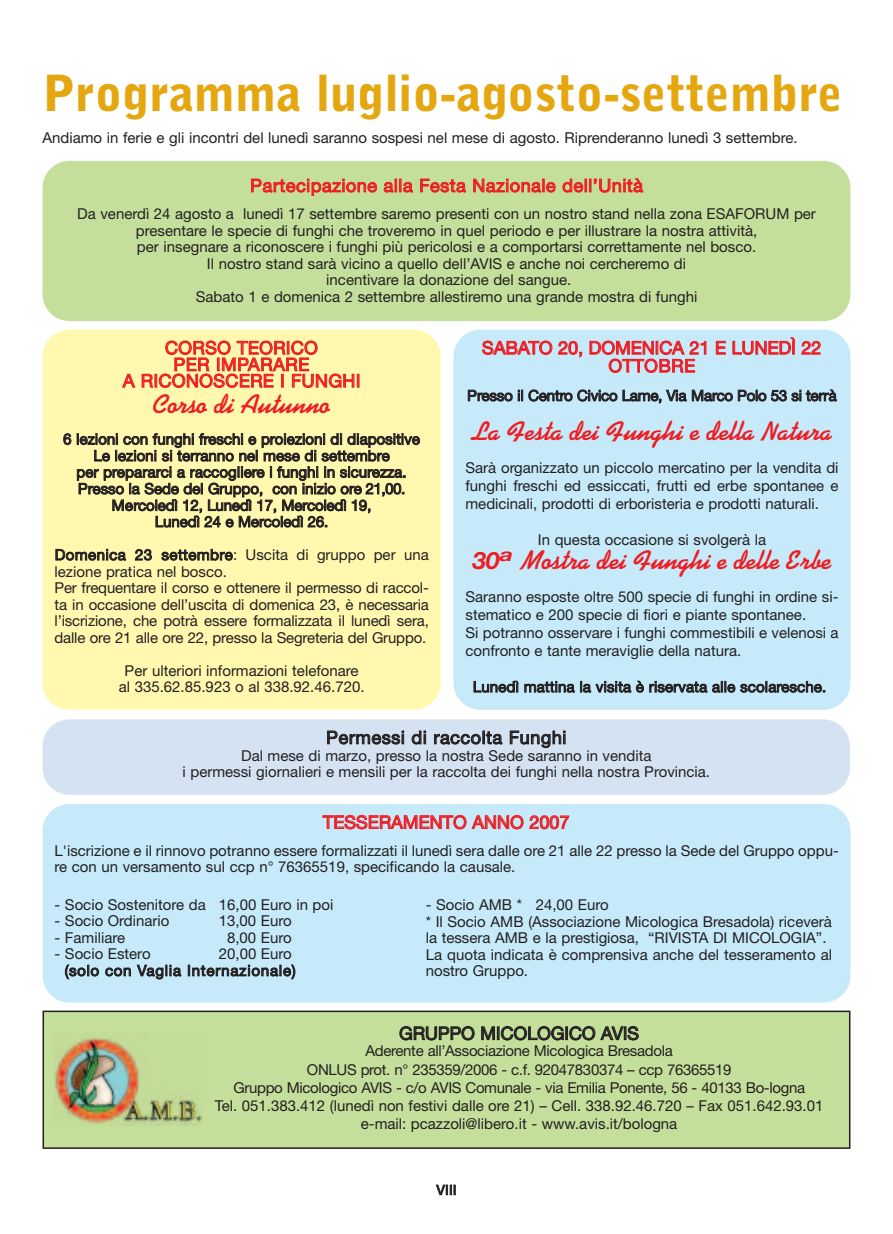
<style>
.page{position:relative;width:893px;height:1234px;background:#fff}
.page>*{position:absolute;margin:0;border:0;box-sizing:border-box;transform-origin:0 0}
.t1{font:900 49.5px "Bell Gothic";color:#e5a710}
.t2{font:700 27px "Kaufmann";color:#ee1d23}
.t3{font:18px/16.5px "Helvetica Neue";letter-spacing:.02em;color:#ee1d23;text-align:center}
.t4{font:18px/18px "Helvetica Neue";color:#ee1d23;text-align:center}
.t5{font:18px "Helvetica Neue";letter-spacing:.025em;color:#231f20}
.t6{font:18px "Helvetica Neue";color:#231f20}
.t7{font:15px/16.5px "Helvetica Neue";color:#231f20}
.t8{font:15px/18px "Helvetica Neue";letter-spacing:-.02em;color:#231f20;text-align:center}
.t9{font:15px/16.4px "Helvetica Neue";letter-spacing:.05em;color:#231f20;text-align:right}
.t10{font:13.5px "Helvetica Neue";color:#231f20}
.s1{font-family:"Helvetica Neue";font-style:italic;font-size:24px}
</style>
<div class="page">
<div style="left:453px;top:329px;width:397px;height:380px;background:#c6eafa;border-radius:27px"></div>
<div style="left:43px;top:803px;width:807px;height:199px;background:#c6eafa;border-radius:27px"></div>
<div style="left:43px;top:719px;width:807px;height:75px;background:#d4e2f2;border-radius:27px"></div>
<div style="left:43px;top:1011px;width:807px;height:136px;background:#c4df9b"></div>
<div style="left:43px;top:1010px;width:807px;height:138px;border:2px solid #231f20"></div>
<img style="left:54px;top:1038px;width:149px;height:87px">
<div style="left:43px;top:329px;width:398px;height:380px;background:#fff8ae;border-radius:27px"></div>
<div style="left:43px;top:161px;width:807px;height:160px;background:#c4df9b;border-radius:27px"></div>
<h1 class="t1" style="left:43px;top:74px;width:802px">Programma luglio-agosto-settembre</h1>
<p class="t7" style="left:43px;top:131px;width:757px">Andiamo in ferie e gli incontri del lunedì saranno sospesi nel mese di agosto. Riprenderanno lunedì 3 settembre.</p>
<p class="t3" style="left:250px;top:179px;width:394px">Partecipazione alla Festa Nazionale dell’Unità</p>
<p class="t7" style="left:77px;top:207px;width:740px;text-align:center">Da venerdì 24 agosto a lunedì 17 settembre saremo presenti con un nostro stand nella zona ESAFORUM per presentare le specie di funghi che troveremo in quel periodo e per illustrare la nostra attività,<br>per insegnare a riconoscere i funghi più pericolosi e a comportarsi correttamente nel bosco.<br>Il nostro stand sarà vicino a quello dell’AVIS e anche noi cercheremo di<br>incentivare la donazione del sangue.<br>Sabato 1 e domenica 2 settembre allestiremo una grande mostra di funghi</p>
<p class="t3" style="left:123px;top:341px;width:239px">CORSO TEORICO<br>PER IMPARARE<br>A RICONOSCERE I FUNGHI</p>
<h2 class="t2" style="left:153px;top:394px;width:178px">Corso di Autunno</h2>
<p class="t7" style="left:63px;top:432px;width:358px;text-align:center">6 lezioni con funghi freschi e proiezioni di diapositive Le lezioni si terranno nel mese di settembre<br>per prepararci a raccogliere i funghi in sicurezza.<br>Presso la Sede del Gruppo, con inizio ore 21,00.<br>Mercoledì 12, Lunedì 17, Mercoledì 19,<br>Lunedì 24 e Mercoledì 26.</p>
<p class="t7" style="left:55px;top:548px;width:376px">Domenica 23 settembre: Uscita di gruppo per una lezione pratica nel bosco.<br>Per frequentare il corso e ottenere il permesso di raccol&shy;ta in occasione dell’uscita di domenica 23, è necessaria l’iscrizione, che potrà essere formalizzata il lunedì sera, dalle ore 21 alle ore 22, presso la Segreteria del Gruppo.</p>
<p class="t7" style="left:119px;top:663px;width:247px;text-align:center">Per ulteriori informazioni telefonare al 335.62.85.923 o al 338.92.46.720.</p>
<p class="t4" style="left:482px;top:340px;width:341px">SABATO 20, DOMENICA 21 E LUNEDÌ 22<br>OTTOBRE</p>
<p class="t7" style="left:467px;top:388px;width:371px">Presso il Centro Civico Lame, Via Marco Polo 53 si terrà</p>
<h2 class="t2" style="left:472px;top:421px;width:361px">La Festa dei Funghi e della Natura</h2>
<p class="t7" style="left:465px;top:460px;width:375px;line-height:18px;text-align:justify">Sarà organizzato un piccolo mercatino per la vendita di funghi freschi ed essiccati, frutti ed erbe spontanee e medicinali, prodotti di erboristeria e prodotti naturali.</p>
<p class="t7" style="left:538px;top:533px;width:230px">In questa occasione si svolgerà la</p>
<h2 class="t2" style="left:473px;top:550px;width:360px"><span class="s1">30</span><sup>a</sup> Mostra dei Funghi e delle Erbe</h2>
<p class="t7" style="left:465px;top:589px;width:375px;line-height:18px">Saranno esposte oltre 500 specie di funghi in ordine si&shy;stematico e 200 specie di fiori e piante spontanee.<br>Si potranno osservare i funghi commestibili e velenosi a confronto e tante meraviglie della natura.</p>
<p class="t7" style="left:473px;top:679px;width:355px">Lunedì mattina la visita è riservata alle scolaresche.</p>
<p class="t5" style="left:326px;top:731px;width:242px">Permessi di raccolta Funghi</p>
<p class="t7" style="left:183px;top:748px;width:529px;text-align:center">Dal mese di marzo, presso la nostra Sede saranno in vendita<br>i permessi giornalieri e mensili per la raccolta dei funghi nella nostra Provincia.</p>
<p class="t4" style="left:323px;top:814px;width:248px">TESSERAMENTO ANNO 2007</p>
<p class="t7" style="left:55px;top:843px;width:786px">L'iscrizione e il rinnovo potranno essere formalizzati il lunedì sera dalle ore 21 alle 22 presso la Sede del Gruppo oppu&shy;re con un versamento sul ccp n° 76365519, specificando la causale.</p>
<p class="t7" style="left:55px;top:897px;width:280px">- Socio Sostenitore da 16,00 Euro in poi</p>
<p class="t7" style="left:55px;top:914px;width:116px">- Socio Ordinario</p>
<p class="t7" style="left:219px;top:914px;width:74px">13,00 Euro</p>
<p class="t7" style="left:55px;top:930px;width:72px">- Familiare</p>
<p class="t7" style="left:227px;top:930px;width:66px">8,00 Euro</p>
<p class="t7" style="left:55px;top:947px;width:98px">- Socio Estero</p>
<p class="t7" style="left:426px;top:898px;width:408px">- Socio AMB * 24,00 Euro<br>* Il Socio AMB (Associazione Micologica Bresadola) riceverà la tessera AMB e la prestigiosa, “RIVISTA DI MICOLOGIA”.<br>La quota indicata è comprensiva anche del tesseramento al nostro Gruppo.</p>
<p class="t9" style="left:65px;top:947px;width:233px">20,00 Euro<br>(solo con Vaglia Internazionale)</p>
<p class="t6" style="left:399px;top:1026px;width:241px">GRUPPO MICOLOGICO AVIS</p>
<p class="t8" style="left:215px;top:1043px;width:610px">Aderente all’Associazione Micologica Bresadola<br>ONLUS prot. n° 235359/2006 - c.f. 92047830374 – ccp 76365519<br>Gruppo Micologico AVIS - c/o AVIS Comunale - via Emilia Ponente, 56 - 40133 Bo-logna<br>Tel. 051.383.412 (lunedì non festivi dalle ore 21) – Cell. 338.92.46.720 – Fax 051.642.93.01 e-mail: pcazzoli@libero.it - www.avis.it/bologna</p>
<p class="t10" style="left:437px;top:1184px;width:21px">VIII</p>
</div>
